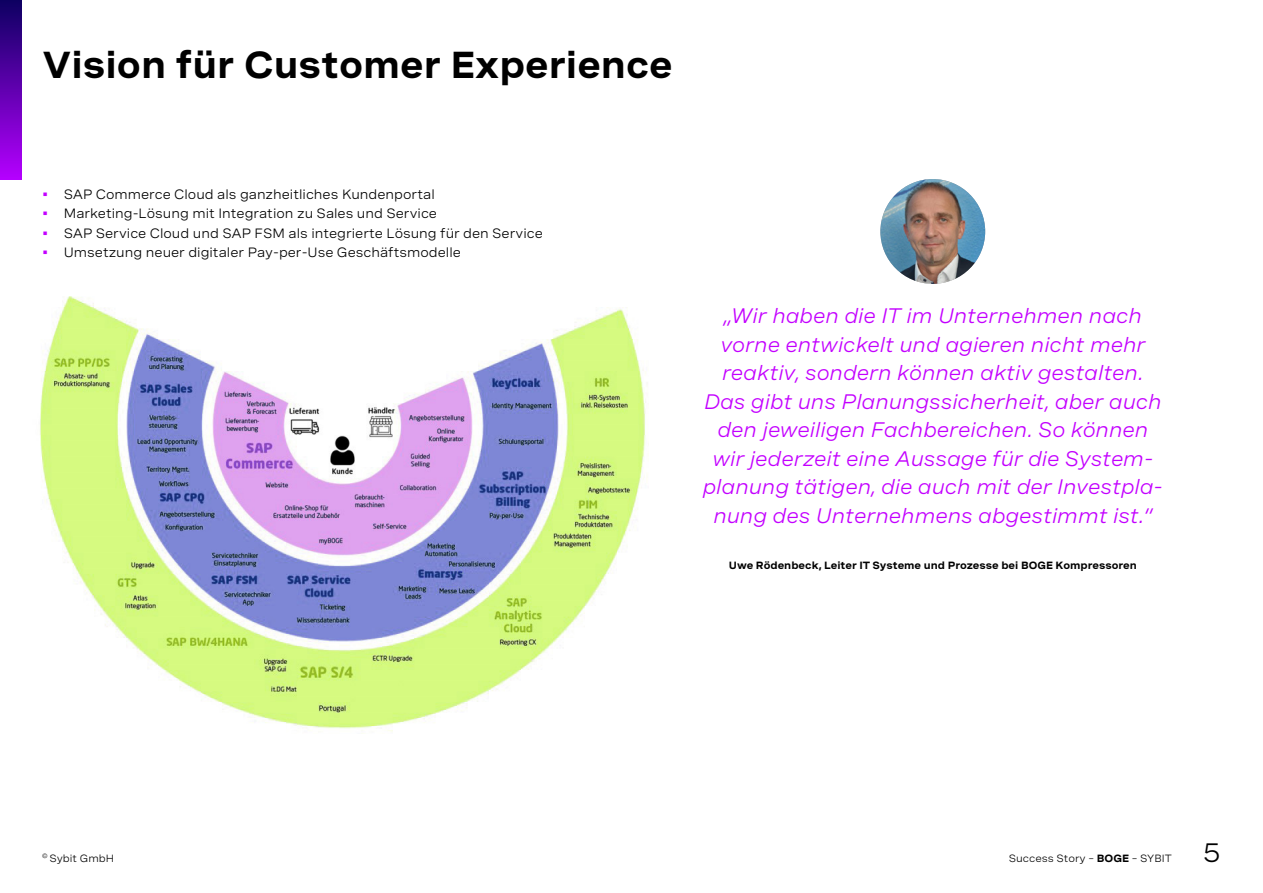
<style>
.page{position:relative;width:1263px;height:893px;background:#fff}
.page>*{position:absolute;margin:0;border:0;box-sizing:border-box;transform-origin:0 0}
.t1{font:700 37.5px "Spezia Wide";color:#000}
.t2{font:27px "Spezia Wide";color:#000}
.t3{font:italic 21px/28.5px "Spezia Wide";color:#c300ff;text-align:center}
.t4{font:13.5px "Spezia Wide";color:#000}
.t5{font:700 10.5px "Spezia Wide";color:#000}
.t6{font:10.5px "Spezia Wide";color:#000}
.s1{font-weight:700;color:#c300ff}
.s2{font-weight:700}
</style>
<div class="page">
<div style="left:0;top:0;width:21px;height:179px;background:linear-gradient(to bottom,#0d0061,#b400fe)"></div>
<img style="left:880px;top:179px;width:105px;height:105px;border-radius:52px">
<img style="left:40px;top:296px;width:606px;height:438px">
<div style="left:605px;top:708px;width:45px;height:26px;background:#fff"></div>
<h1 class="t1" style="left:43px;top:37px;width:632px">Vision für Customer Experience</h1>
<p class="t4" style="left:43px;top:184px;width:394px"><span class="s1">•</span> SAP Commerce Cloud als ganzheitliches Kundenportal</p>
<p class="t4" style="left:43px;top:203px;width:396px"><span class="s1">•</span> Marketing-Lösung mit Integration zu Sales und Service</p>
<p class="t4" style="left:43px;top:223px;width:502px"><span class="s1">•</span> SAP Service Cloud und SAP FSM als integrierte Lösung für den Service</p>
<p class="t4" style="left:43px;top:242px;width:420px"><span class="s1">•</span> Umsetzung neuer digitaler Pay-per-Use Geschäftsmodelle</p>
<p class="t3" style="left:703px;top:301px;width:461px">„Wir haben die IT im Unternehmen nach vorne entwickelt und agieren nicht mehr reaktiv, sondern können aktiv gestalten.<br>Das gibt uns Planungssicherheit, aber auch den jeweiligen Fachbereichen. So können wir jederzeit eine Aussage für die System&shy;planung tätigen, die auch mit der Investpla&shy;nung des Unternehmens abgestimmt ist.“</p>
<p class="t5" style="left:729px;top:557px;width:409px">Uwe Rödenbeck, Leiter IT Systeme und Prozesse bei BOGE Kompressoren</p>
<p class="t6" style="left:42px;top:850px;width:73px"><sup>©</sup> Sybit GmbH</p>
<p class="t6" style="left:1009px;top:850px;width:165px">Success Story – <span class="s2">BOGE</span> – SYBIT</p>
<p class="t2" style="left:1202px;top:832px;width:20px">5</p>
</div>
